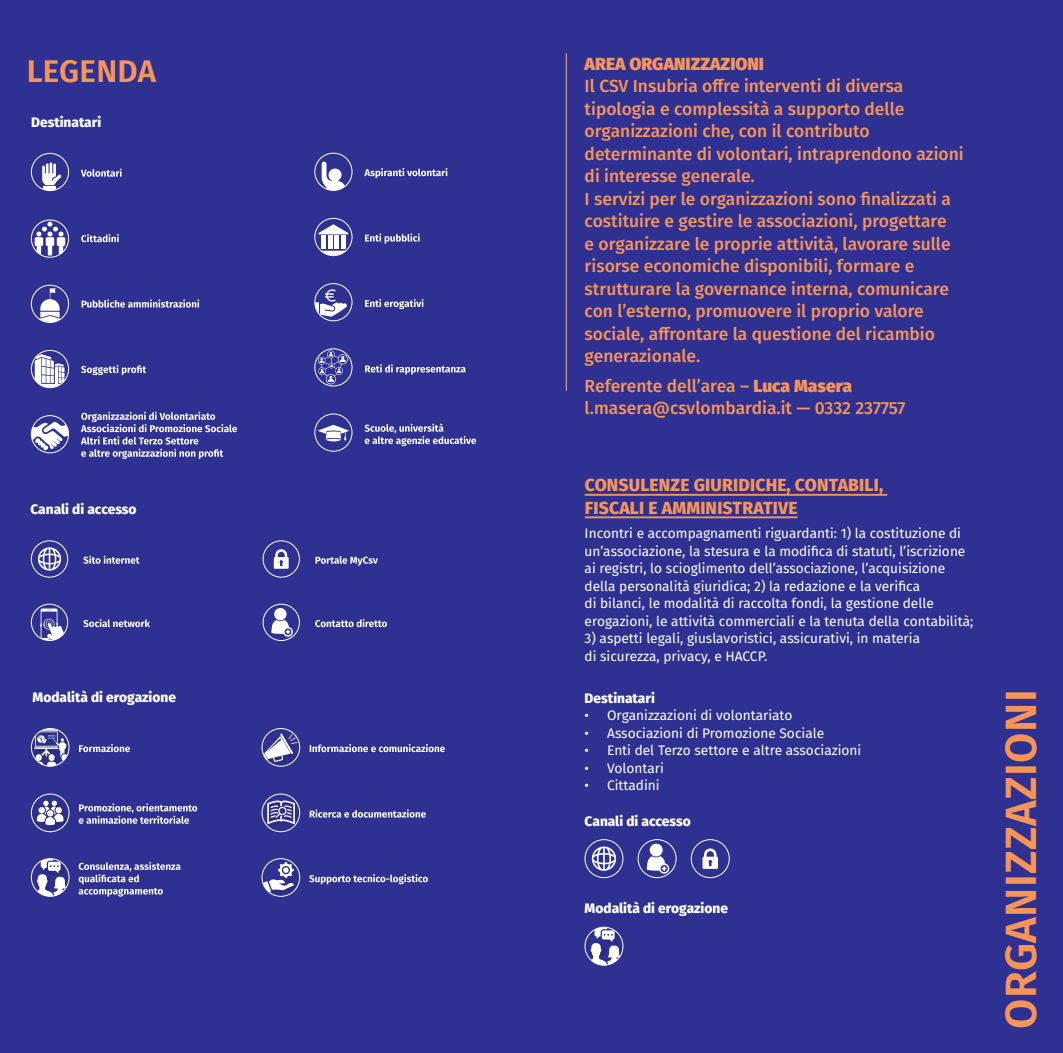
<style>
.page{position:relative;width:1063px;height:1053px;background:#fff}
.page>*{position:absolute;margin:0;border:0;box-sizing:border-box;transform-origin:0 0}
.t1{font:600 43.75px "Fira Sans";letter-spacing:.01em;color:#f79559}
.t2{font:600 31.25px "Fira Sans";letter-spacing:.01em;color:#f79559}
.t3{font:500 17.5px/22.5px "Fira Sans";color:#f79559}
.t4{font:800 17.5px/22.5px "Fira Sans";letter-spacing:.01em;color:#f79559}
.t5{font:800 17.5px "Fira Sans";color:#f79559}
.t6{font:13.75px/17.5px "Fira Sans";color:#fff}
.t7{font:800 13.75px "Fira Sans";color:#fff}
.s1{font-weight:800}
</style>
<div class="page">
<div style="left:531px;top:0;width:532px;height:1052px;background:#2e3092"></div>
<div style="left:0;top:0;width:531px;height:1052px;background:#2e3092"></div>
<hr style="left:585px;top:494px;width:302px;height:1px;background:#f79559">
<hr style="left:585px;top:516px;width:213px;height:2px;background:#f79559">
<svg style="left:592px;top:846px;width:24px;height:24px"></svg>
<div style="left:585px;top:839px;width:38px;height:38px;border:1px solid #fff;border-radius:50%"></div>
<div style="left:650px;top:843px;width:13px;height:13px;background:#fff;border-radius:50%"></div>
<svg style="left:647px;top:856px;width:22px;height:18px"></svg>
<div style="left:638px;top:839px;width:38px;height:38px;border:1px solid #fff;border-radius:50%"></div>
<svg style="left:702px;top:848px;width:16px;height:20px"></svg>
<div style="left:691px;top:839px;width:39px;height:38px;border:1px solid #fff;border-radius:50%"></div>
<svg style="left:585px;top:928px;width:38px;height:37px"></svg>
<div style="left:585px;top:926px;width:38px;height:39px;border:1px solid #fff;border-radius:50%"></div>
<hr style="left:566px;top:53px;width:1px;height:338px;background:#f79559">
<svg style="left:81px;top:169px;width:41px;height:8px"></svg>
<svg style="left:81px;top:234px;width:38px;height:8px"></svg>
<svg style="left:82px;top:299px;width:117px;height:8px"></svg>
<svg style="left:81px;top:365px;width:65px;height:10px"></svg>
<svg style="left:81px;top:412px;width:156px;height:47px"></svg>
<svg style="left:364px;top:168px;width:83px;height:10px"></svg>
<svg style="left:365px;top:233px;width:55px;height:11px"></svg>
<svg style="left:365px;top:299px;width:59px;height:10px"></svg>
<svg style="left:365px;top:364px;width:101px;height:10px"></svg>
<svg style="left:364px;top:423px;width:112px;height:23px"></svg>
<svg style="left:42px;top:162px;width:19px;height:23px"></svg>
<div style="left:43px;top:186px;width:13px;height:5px;background:#fff"></div>
<div style="left:31px;top:153px;width:38px;height:38px;border:1px solid #fff;border-radius:50%"></div>
<svg style="left:35px;top:222px;width:30px;height:33px"></svg>
<div style="left:31px;top:220px;width:38px;height:37px;border:1px solid #fff;border-radius:50%"></div>
<svg style="left:31px;top:288px;width:38px;height:34px"></svg>
<div style="left:31px;top:285px;width:38px;height:38px;border:1px solid #fff;border-radius:50%"></div>
<svg style="left:31px;top:354px;width:38px;height:33px"></svg>
<div style="left:31px;top:350px;width:38px;height:38px;border:1px solid #fff;border-radius:50%"></div>
<svg style="left:31px;top:421px;width:38px;height:29px"></svg>
<div style="left:31px;top:415px;width:38px;height:38px;border:1px solid #fff;border-radius:50%"></div>
<svg style="left:322px;top:162px;width:24px;height:28px"></svg>
<div style="left:315px;top:153px;width:37px;height:38px;border:1px solid #fff;border-radius:50%"></div>
<svg style="left:318px;top:224px;width:31px;height:10px"></svg>
<svg style="left:319px;top:250px;width:29px;height:5px"></svg>
<hr style="left:328px;top:235px;width:4px;height:14px;background:#fff">
<hr style="left:335px;top:235px;width:4px;height:14px;background:#fff">
<div style="left:321px;top:235px;width:5px;height:14px;background:#fff"></div>
<div style="left:341px;top:235px;width:5px;height:14px;background:#fff"></div>
<div style="left:315px;top:218px;width:37px;height:38px;border:1px solid #fff;border-radius:50%"></div>
<svg style="left:315px;top:288px;width:32px;height:29px"></svg>
<div style="left:315px;top:283px;width:37px;height:38px;border:1px solid #fff;border-radius:50%"></div>
<svg style="left:318px;top:350px;width:30px;height:35px"></svg>
<div style="left:315px;top:348px;width:37px;height:38px;border:1px solid #fff;border-radius:50%"></div>
<svg style="left:318px;top:425px;width:31px;height:17px"></svg>
<div style="left:315px;top:413px;width:37px;height:38px;border:1px solid #fff;border-radius:50%"></div>
<svg style="left:79px;top:744px;width:51px;height:8px"></svg>
<svg style="left:34px;top:728px;width:35px;height:38px"></svg>
<div style="left:31px;top:728px;width:38px;height:38px;border:1px solid #fff;border-radius:50%"></div>
<svg style="left:79px;top:803px;width:118px;height:20px"></svg>
<div style="left:36px;top:800px;width:33px;height:31px;background:#231f20;opacity:.25"></div>
<svg style="left:37px;top:800px;width:27px;height:25px"></svg>
<div style="left:31px;top:793px;width:38px;height:39px;border:1px solid #fff;border-radius:50%"></div>
<svg style="left:79px;top:861px;width:102px;height:35px"></svg>
<div style="left:31px;top:858px;width:38px;height:38px;background:#231f20;opacity:.25"></div>
<svg style="left:32px;top:858px;width:37px;height:38px"></svg>
<div style="left:31px;top:858px;width:38px;height:38px;border:1px solid #fff;border-radius:50%"></div>
<svg style="left:310px;top:744px;width:135px;height:8px"></svg>
<div style="left:262px;top:733px;width:38px;height:33px;background:#231f20;opacity:.25"></div>
<svg style="left:263px;top:733px;width:34px;height:28px"></svg>
<div style="left:262px;top:728px;width:38px;height:38px;border:1px solid #fff;border-radius:50%"></div>
<svg style="left:310px;top:809px;width:116px;height:8px"></svg>
<div style="left:267px;top:800px;width:33px;height:29px;background:#231f20;opacity:.25"></div>
<svg style="left:267px;top:800px;width:28px;height:24px"></svg>
<div style="left:262px;top:793px;width:38px;height:39px;border:1px solid #fff;border-radius:50%"></div>
<svg style="left:309px;top:874px;width:119px;height:10px"></svg>
<div style="left:263px;top:861px;width:37px;height:35px;background:#231f20;opacity:.25"></div>
<svg style="left:263px;top:862px;width:31px;height:30px"></svg>
<div style="left:262px;top:858px;width:38px;height:38px;border:1px solid #fff;border-radius:50%"></div>
<svg style="left:83px;top:555px;width:57px;height:8px"></svg>
<svg style="left:83px;top:619px;width:67px;height:8px"></svg>
<svg style="left:316px;top:556px;width:62px;height:9px"></svg>
<svg style="left:315px;top:619px;width:72px;height:8px"></svg>
<svg style="left:38px;top:547px;width:23px;height:23px"></svg>
<div style="left:31px;top:540px;width:37px;height:37px;border:1px solid #fff;border-radius:50%"></div>
<svg style="left:41px;top:608px;width:24px;height:32px"></svg>
<div style="left:31px;top:604px;width:37px;height:36px;border:1px solid #fff;border-radius:50%"></div>
<div style="left:274px;top:608px;width:13px;height:12px;background:#fff;border-radius:50%"></div>
<svg style="left:271px;top:620px;width:22px;height:17px"></svg>
<div style="left:263px;top:604px;width:37px;height:36px;border:1px solid #fff;border-radius:50%"></div>
<svg style="left:274px;top:549px;width:15px;height:19px"></svg>
<div style="left:263px;top:540px;width:37px;height:37px;border:1px solid #fff;border-radius:50%"></div>
<h2 class="t2" style="left:27px;top:46px;width:131px">LEGENDA</h2>
<p class="t7" style="left:31px;top:110px;width:72px">Destinatari</p>
<p class="t7" style="left:30px;top:497px;width:108px">Canali di accesso</p>
<p class="t7" style="left:33px;top:685px;width:145px">Modalità di erogazione</p>
<p class="t5" style="left:585px;top:48px;width:181px">AREA ORGANIZZAZIONI</p>
<p class="t3" style="left:585px;top:74px;width:381px">Il CSV Insubria offre interventi di diversa tipologia e complessità a supporto delle organizzazioni che, con il contributo determinante di volontari, intraprendono azioni di interesse generale.<br>I servizi per le organizzazioni sono finalizzati a costituire e gestire le associazioni, progettare<br>e organizzare le proprie attività, lavorare sulle risorse economiche disponibili, formare e strutturare la governance interna, comunicare con l’esterno, promuovere il proprio valore sociale, affrontare la questione del ricambio generazionale.</p>
<p class="t3" style="left:585px;top:373px;width:322px">Referente dell’area – <span class="s1">Luca Masera </span>l.masera@csvlombardia.it — 0332 237757</p>
<p class="t4" style="left:585px;top:472px;width:300px">CONSULENZE GIURIDICHE, CONTABILI,<br>FISCALI E AMMINISTRATIVE</p>
<p class="t6" style="left:585px;top:524px;width:390px">Incontri e accompagnamenti riguardanti: 1) la costituzione di un’associazione, la stesura e la modifica di statuti, l’iscrizione ai registri, lo scioglimento dell’associazione, l’acquisizione della personalità giuridica; 2) la redazione e la verifica<br>di bilanci, le modalità di raccolta fondi, la gestione delle erogazioni, le attività commerciali e la tenuta della contabilità;</p>
<p class="t6" style="left:585px;top:629px;width:337px">3) aspetti legali, giuslavoristici, assicurativi, in materia di sicurezza, privacy, e HACCP.</p>
<p class="t7" style="left:585px;top:686px;width:72px">Destinatari</p>
<p class="t6" style="left:585px;top:706px;width:209px">• Organizzazioni di volontariato</p>
<p class="t6" style="left:585px;top:724px;width:241px">• Associazioni di Promozione Sociale</p>
<p class="t6" style="left:585px;top:741px;width:278px">• Enti del Terzo settore e altre associazioni</p>
<p class="t6" style="left:585px;top:759px;width:81px">• Volontari</p>
<p class="t6" style="left:585px;top:776px;width:76px">• Cittadini</p>
<p class="t7" style="left:585px;top:808px;width:108px">Canali di accesso</p>
<p class="t7" style="left:585px;top:896px;width:145px">Modalità di erogazione</p>
<h1 class="t1" style="left:985px;top:1028px;width:341px;rotate:-90deg">ORGANIZZAZIONI</h1>
</div>
